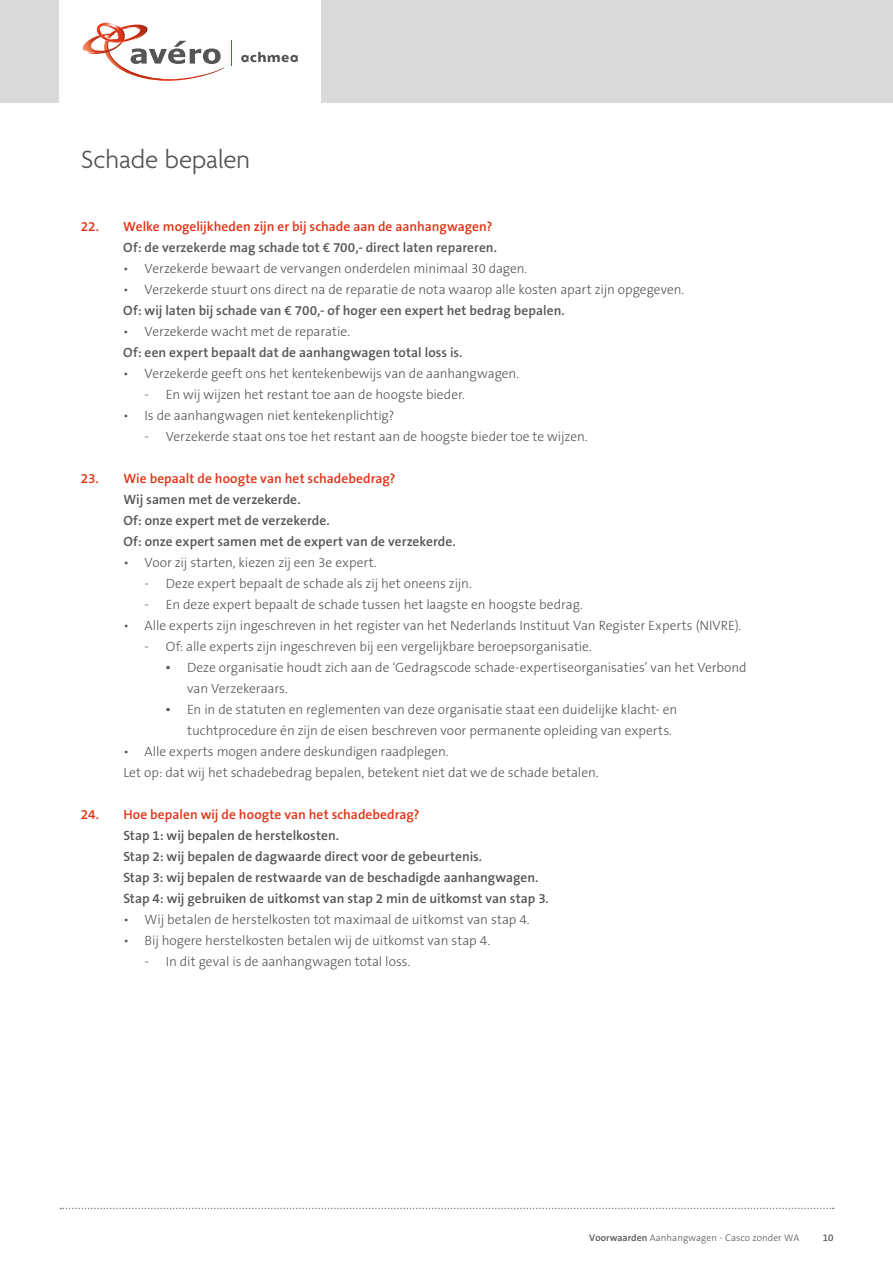
<style>
.page{position:relative;width:893px;height:1263px;background:#fff}
.page>*{position:absolute;margin:0;border:0;box-sizing:border-box;transform-origin:0 0}
.t1{font:300 27px "Agenda";color:#555}
.t2{font:300 13.5px/21px "The Sans B3";letter-spacing:-.005em;color:#555}
.t3{font:600 13.5px/21px "The Sans B6";letter-spacing:.005em;color:#555}
.t4{font:600 13.5px "The Sans B6";letter-spacing:.005em;color:#e13214}
.t5{font:300 9.75px "The Sans B3";letter-spacing:.005em;color:#555}
.s1{font-family:"Verdana";font-weight:400}
.s2{font-family:"The Sans B6";font-weight:600}
</style>
<div class="page">
<div style="left:0;top:0;width:893px;height:103px;background:#dadada"></div>
<div style="left:60px;top:0;width:261px;height:103px;background:#fff"></div>
<svg style="left:241px;top:52px;width:57px;height:10px"></svg>
<svg style="left:83px;top:22px;width:141px;height:59px"></svg>
<svg style="left:231px;top:41px;width:1px;height:25px"></svg>
<svg style="left:60px;top:1208px;width:774px;height:1px"></svg>
<h1 class="t1" style="left:81px;top:145px;width:171px">Schade bepalen</h1>
<p class="t4" style="left:81px;top:219px;width:413px">22. Welke mogelijkheden zijn er bij schade aan de aanhangwagen?</p>
<p class="t3" style="left:123px;top:238px;width:375px">Of: de verzekerde mag schade tot € 700,- direct laten repareren.</p>
<p class="t2" style="left:123px;top:259px;width:406px">• Verzekerde bewaart de vervangen onderdelen minimaal 30 dagen.</p>
<p class="t2" style="left:123px;top:280px;width:563px">• Verzekerde stuurt ons direct na de reparatie de nota waarop alle kosten apart zijn opgegeven.</p>
<p class="t3" style="left:123px;top:301px;width:443px">Of: wij laten bij schade van € 700,- of hoger een expert het bedrag bepalen.</p>
<p class="t2" style="left:123px;top:322px;width:228px">• Verzekerde wacht met de reparatie.</p>
<p class="t3" style="left:123px;top:343px;width:341px">Of: een expert bepaalt dat de aanhangwagen total loss is.</p>
<p class="t2" style="left:123px;top:364px;width:397px">• Verzekerde geeft ons het kentekenbewijs van de aanhangwagen.</p>
<p class="t2" style="left:145px;top:385px;width:322px">- En wij wijzen het restant toe aan de hoogste bieder.</p>
<p class="t2" style="left:123px;top:406px;width:272px">• Is de aanhangwagen niet kentekenplichtig?</p>
<p class="t2" style="left:145px;top:427px;width:445px">- Verzekerde staat ons toe het restant aan de hoogste bieder toe te wijzen.</p>
<p class="t4" style="left:81px;top:471px;width:316px">23. Wie bepaalt de hoogte van het schadebedrag?</p>
<p class="t3" style="left:123px;top:490px;width:334px">Wij samen met de verzekerde.<br>Of: onze expert met de verzekerde.<br>Of: onze expert samen met de expert van de verzekerde.</p>
<p class="t2" style="left:123px;top:553px;width:255px">• Voor zij starten, kiezen zij een 3e expert.</p>
<p class="t2" style="left:145px;top:574px;width:329px">- Deze expert bepaalt de schade als zij het oneens zijn.</p>
<p class="t2" style="left:145px;top:595px;width:440px">- En deze expert bepaalt de schade tussen het laagste en hoogste bedrag.</p>
<p class="t2" style="left:123px;top:616px;width:620px">• Alle experts zijn ingeschreven in het register van het Nederlands Instituut Van Register Experts (NIVRE).</p>
<p class="t2" style="left:145px;top:637px;width:449px">- Of: alle experts zijn ingeschreven bij een vergelijkbare beroepsorganisatie.</p>
<p class="t2" style="left:187px;top:658px;width:561px;text-indent:-21px"><span class="s1">▪</span> Deze organisatie houdt zich aan de ‘Gedragscode schade-expertiseorganisaties’ van het Verbond van Verzekeraars.</p>
<p class="t2" style="left:187px;top:700px;width:492px;text-indent:-21px"><span class="s1">▪</span> En in de statuten en reglementen van deze organisatie staat een duidelijke klacht- en tuchtprocedure én zijn de eisen beschreven voor permanente opleiding van experts.</p>
<p class="t2" style="left:123px;top:742px;width:477px">• Alle experts mogen andere deskundigen raadplegen.<br>Let op: dat wij het schadebedrag bepalen, betekent niet dat we de schade betalen.</p>
<p class="t4" style="left:81px;top:808px;width:340px">24. Hoe bepalen wij de hoogte van het schadebedrag?</p>
<p class="t3" style="left:123px;top:826px;width:427px">Stap 1: wij bepalen de herstelkosten.<br>Stap 2: wij bepalen de dagwaarde direct voor de gebeurtenis.<br>Stap 3: wij bepalen de restwaarde van de beschadigde aanhangwagen.<br>Stap 4: wij gebruiken de uitkomst van stap 2 min de uitkomst van stap 3.</p>
<p class="t2" style="left:123px;top:910px;width:408px">• Wij betalen de herstelkosten tot maximaal de uitkomst van stap 4.</p>
<p class="t2" style="left:123px;top:931px;width:368px">• Bij hogere herstelkosten betalen wij de uitkomst van stap 4.</p>
<p class="t2" style="left:145px;top:952px;width:267px">- In dit geval is de aanhangwagen total loss.</p>
<p class="t5" style="left:589px;top:1233px;width:212px"><span class="s2">Voorwaarden</span> Aanhangwagen - Casco zonder WA</p>
<p class="t5" style="left:823px;top:1233px;width:12px">10</p>
</div>
